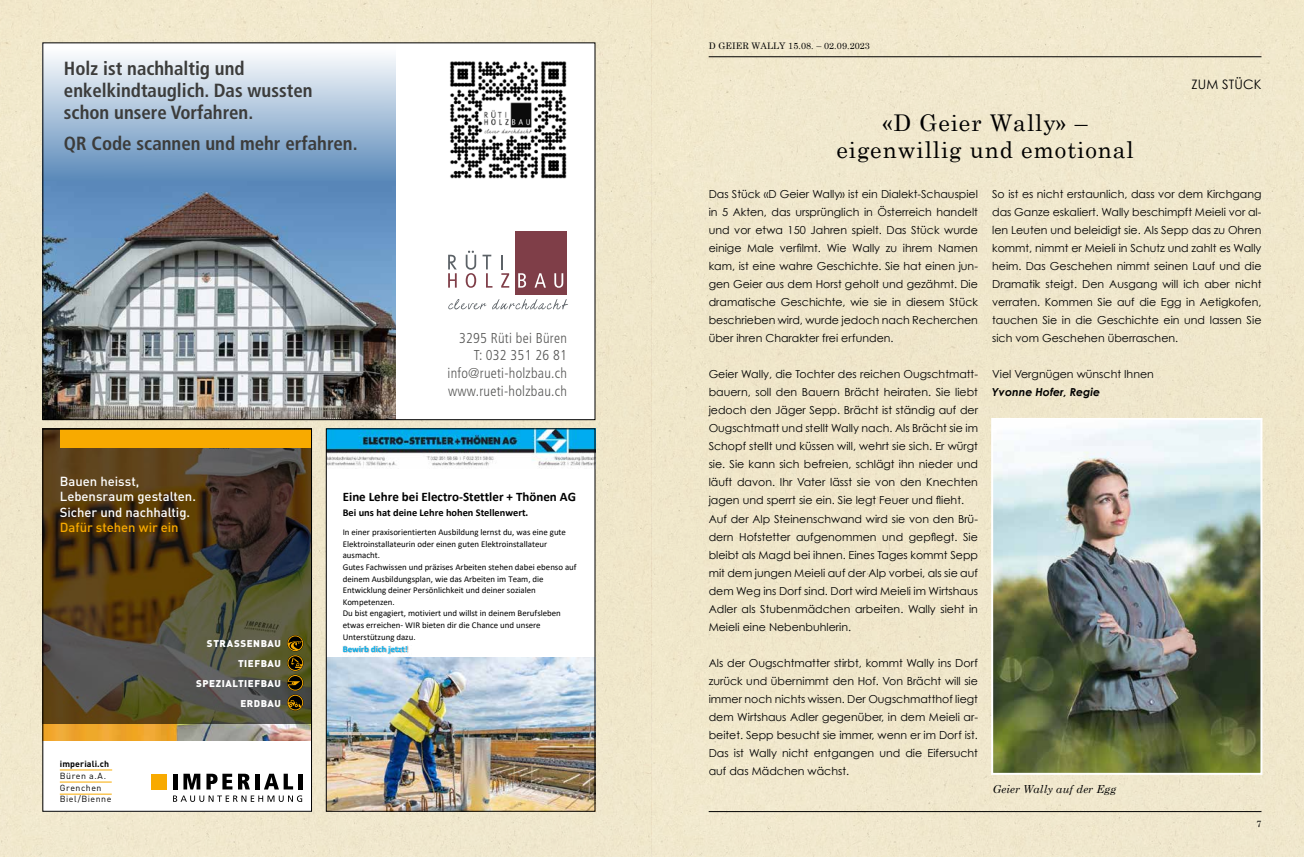
<style>
.page{position:relative;width:1304px;height:857px;background:#fff}
.page>*{position:absolute;margin:0;border:0;box-sizing:border-box;transform-origin:0 0}
.t1{font:23px/27.6px "Century Schoolbook";letter-spacing:.04em;color:#000;text-align:center}
.t2{font:700 condensed 19px/21.9px "Frutiger LT Std";color:#3c3c3b}
.t3{font:300 condensed 19px/22.8px "Frutiger LT Std";color:#3c3c3b}
.t4{font:300 condensed 14.3px/17.9px "Frutiger LT Std";letter-spacing:.02em;color:#575756;text-align:right}
.t5{font:500 13px/15.6px "DIN";letter-spacing:-.005em;color:#fff}
.t6{font:700 13px "Calibri";color:#000}
.t7{font:500 13px "DIN";letter-spacing:-.005em;color:#f8aa00}
.t8{font:13px "Century Gothic";letter-spacing:.01em;color:#000}
.t9{font:11px/18px "Century Gothic";color:#000;text-align:justify}
.t10{font:italic 11px "Century Schoolbook";letter-spacing:.01em;color:#000}
.t11{font:italic 700 11px "Century Gothic";color:#000}
.t12{font:700 10.4px "Calibri";letter-spacing:.005em;color:#000}
.t13{font:900 9.7px/19.7px "DIN";letter-spacing:.055em;color:#fff;text-align:right}
.t14{font:9px "Century Schoolbook";letter-spacing:.01em;color:#000}
.t15{font:8.9px/11.6px "Calibri";letter-spacing:-.005em;color:#000}
.t16{font:700 8.9px "Calibri";color:#00b0f0}
.t17{font:8.8px/12.1px "DIN";letter-spacing:.055em;color:#000}
.t18{font:700 8.8px "DIN";letter-spacing:.01em;color:#000}
</style>
<div class="page">
<div style="left:0;top:0;width:652px;height:856px;background:#f0e8cb"></div>
<div style="left:652px;top:0;width:652px;height:856px;background:#f0e7cb"></div>
<hr style="left:709px;top:56px;width:552px;height:1px;background:#000">
<hr style="left:709px;top:810px;width:552px;height:1px;background:#000">
<img style="left:994px;top:421px;width:265px;height:350px">
<div style="left:991px;top:418px;width:271px;height:356px;border:2px solid #fff"></div>
<div style="left:43px;top:43px;width:552px;height:376px;background:#fff"></div>
<div style="left:515px;top:231px;width:52px;height:63px;background:#7f3e48"></div>
<svg style="left:518px;top:273px;width:45px;height:14px"></svg>
<svg style="left:448px;top:250px;width:61px;height:37px"></svg>
<svg style="left:448px;top:299px;width:120px;height:11px"></svg>
<img style="left:450px;top:61px;width:117px;height:118px">
<div style="left:43px;top:43px;width:352px;height:143px;background:linear-gradient(to bottom,#fff,#5485b7)"></div>
<img style="left:45px;top:181px;width:350px;height:237px">
<svg style="left:45px;top:430px;width:265px;height:379px;background:#7a6a4b"></svg>
<div style="left:43px;top:428px;width:269px;height:383px;border:1px solid #000"></div>
<div style="left:326px;top:428px;width:269px;height:382px;background:#fff"></div>
<img style="left:328px;top:430px;width:265px;height:38px">
<img style="left:343px;top:645px;width:66px;height:10px">
<img style="left:328px;top:657px;width:265px;height:152px">
<div style="left:326px;top:428px;width:269px;height:383px;border:1px solid #000"></div>
<h2 class="t2" style="left:64px;top:58px;width:250px">Holz ist nachhaltig und enkelkindtauglich. Das wussten schon unsere Vorfahren.</h2>
<h2 class="t2" style="left:64px;top:132px;width:295px">QR Code scannen und mehr erfahren.</h2>
<h2 class="t3" style="left:69px;top:57px;width:216px;text-indent:55px">nach altig und<br>enk indtauglich. Das wussten sch</h2>
<h2 class="t3" style="left:69px;top:57px;width:25px">Hol</h2>
<h2 class="t3" style="left:131px;top:103px;width:105px">sere Vorfahren.</h2>
<h3 class="t4" style="left:448px;top:328px;width:121px">3295 Rüti bei Büren<br>T: 032 351 26 81 info@rueti-holzbau.ch www.rueti-holzbau.ch</h3>
<p class="t5" style="left:60px;top:472px;width:138px">Bauen heisst,<br>Lebensraum gestalten.<br>Sicher und nachhaltig.</p>
<p class="t7" style="left:60px;top:519px;width:120px">Dafür stehen wir ein</p>
<p class="t18" style="left:60px;top:757px;width:51px">imperiali.ch</p>
<p class="t17" style="left:60px;top:769px;width:48px">Büren a.A.<br>Grenchen</p>
<p class="t17" style="left:60px;top:792px;width:53px">Biel/Bienne</p>
<p class="t13" style="left:196px;top:633px;width:86px">STRASSENBAU<br>TIEFBAU<br>SPEZIALTIEFBAU<br>ERDBAU</p>
<p class="t6" style="left:343px;top:487px;width:235px">Eine Lehre bei Electro-Stettler + Thönen AG</p>
<p class="t12" style="left:343px;top:505px;width:187px">Bei uns hat deine Lehre hohen Stellenwert.</p>
<p class="t15" style="left:343px;top:525px;width:235px">In einer praxisorientierten Ausbildung lernst du, was eine gute Elektroinstallateurin oder einen guten Elektroinstallateur ausmacht.<br>Gutes Fachwissen und präzises Arbeiten stehen dabei ebenso auf deinem Ausbildungsplan, wie das Arbeiten im Team, die Entwicklung deiner Persönlichkeit und deiner sozialen Kompetenzen.<br>Du bist engagiert, motiviert und willst in deinem Berufsleben etwas erreichen- WIR bieten dir die Chance und unsere Unterstützung dazu.</p>
<p class="t16" style="left:343px;top:642px;width:66px">Bewirb dich jetzt!</p>
<p class="t14" style="left:709px;top:40px;width:163px">D GEIER WALLY 15.08. – 02.09.2023</p>
<h1 class="t1" style="left:836px;top:108px;width:299px">«D Geier Wally» – eigenwillig und emotional</h1>
<p class="t8" style="left:1191px;top:76px;width:72px">ZUM STÜCK</p>
<p class="t9" style="left:709px;top:185px;width:271px">Das Stück «D Geier Wally» ist ein Dialekt-Schauspiel in 5 Akten, das ursprünglich in Österreich handelt und vor etwa 150 Jahren spielt. Das Stück wurde einige Male verfilmt. Wie Wally zu ihrem Namen kam, ist eine wahre Geschichte. Sie hat einen jun&shy;gen Geier aus dem Horst geholt und gezähmt. Die dramatische Geschichte, wie sie in diesem Stück beschrieben wird, wurde jedoch nach Recherchen über ihren Charakter frei erfunden.</p>
<p class="t9" style="left:709px;top:365px;width:271px;text-align:left">Geier Wally, die Tochter des reichen Ougschtmatt&shy;bauern, soll den Bauern Brächt heiraten. Sie liebt jedoch den Jäger Sepp. Brächt ist ständig auf der Ougschtmatt und stellt Wally nach. Als Brächt sie im Schopf stellt und küssen will, wehrt sie sich. Er würgt sie. Sie kann sich befreien, schlägt ihn nieder und läuft davon. Ihr Vater lässt sie von den Knechten jagen und sperrt sie ein. Sie legt Feuer und flieht.<br>Auf der Alp Steinenschwand wird sie von den Brü&shy;dern Hofstetter aufgenommen und gepflegt. Sie bleibt als Magd bei ihnen. Eines Tages kommt Sepp mit dem jungen Meieli auf der Alp vorbei, als sie auf dem Weg ins Dorf sind. Dort wird Meieli im Wirtshaus Adler als Stubenmädchen arbeiten. Wally sieht in Meieli eine Nebenbuhlerin.</p>
<p class="t9" style="left:709px;top:653px;width:271px">Als der Ougschtmatter stirbt, kommt Wally ins Dorf zurück und übernimmt den Hof. Von Brächt will sie immer noch nichts wissen. Der Ougschmatthof liegt dem Wirtshaus Adler gegenüber, in dem Meieli ar&shy;beitet. Sepp besucht sie immer, wenn er im Dorf ist.<br>Das ist Wally nicht entgangen und die Eifersucht auf das Mädchen wächst.</p>
<p class="t9" style="left:992px;top:185px;width:271px">So ist es nicht erstaunlich, dass vor dem Kirchgang das Ganze eskaliert. Wally beschimpft Meieli vor al&shy;len Leuten und beleidigt sie. Als Sepp das zu Ohren kommt, nimmt er Meieli in Schutz und zahlt es Wally heim. Das Geschehen nimmt seinen Lauf und die Dramatik steigt. Den Ausgang will ich aber nicht verraten. Kommen Sie auf die Egg in Aetigkofen, tauchen Sie in die Geschichte ein und lassen Sie sich vom Geschehen überraschen.</p>
<p class="t9" style="left:992px;top:365px;width:163px">Viel Vergnügen wünscht Ihnen</p>
<p class="t11" style="left:992px;top:385px;width:110px">Yvonne Hofer, Regie</p>
<p class="t10" style="left:993px;top:781px;width:125px">Geier Wally auf der Egg</p>
<p class="t14" style="left:1256px;top:817px;width:7px">7</p>
</div>
